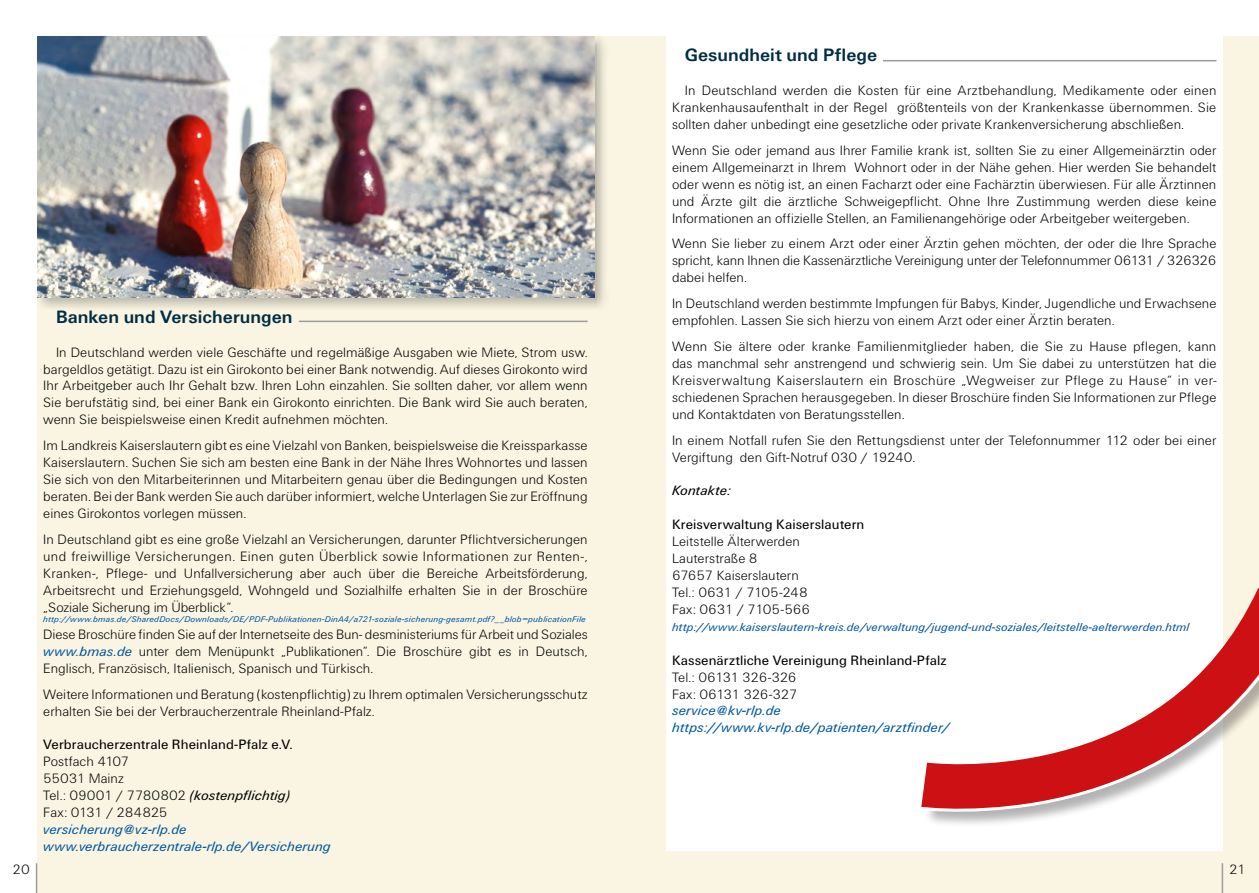
<style>
.page{position:relative;width:1259px;height:893px;background:#fff}
.page>*{position:absolute;margin:0;border:0;box-sizing:border-box;transform-origin:0 0}
.t1{font:700 18.6px "Unitus T";color:#002d42}
.t2{font:300 14.1px/17px "Unitus T";letter-spacing:.005em;color:#000;text-align:justify}
.t3{font:italic 14.1px/17px "Unitus T";letter-spacing:.01em;color:#0057a2}
.t4{font:14.1px "Unitus T";letter-spacing:.005em;color:#000}
.t5{font:300 14.1px/17px "Unitus T";letter-spacing:-.04em;color:#000}
.t6{font:italic 14.1px "Unitus T";letter-spacing:.01em;color:#000}
.t7{font:italic 12px "Unitus T";letter-spacing:.015em;color:#0057a2}
.t8{font:italic 8.7px "Unitus T";letter-spacing:.025em;color:#0057a2}
.s1{font-weight:400;font-style:italic;color:#0057a2}
.s2{font-weight:400;font-style:italic}
</style>
<div class="page">
<div style="left:629px;top:37px;width:630px;height:856px;background:#faf5e2"></div>
<div style="left:666px;top:28px;width:556px;height:822px;background:#fff"></div>
<div style="left:37px;top:37px;width:592px;height:856px;background:#faf5e2"></div>
<hr style="left:36px;top:863px;width:1px;height:30px;background:#9c9c9d">
<hr style="left:1221px;top:863px;width:2px;height:30px;background:#9c9c9d">
<hr style="left:883px;top:60px;width:333px;height:1px;background:#9c9c9d">
<svg style="left:921px;top:603px;width:338px;height:241px"></svg>
<div style="left:35px;top:34px;width:573px;height:278px;background:#000;opacity:.25"></div>
<img style="left:37px;top:37px;width:557px;height:261px">
<hr style="left:299px;top:321px;width:288px;height:1px;background:#9c9c9d">
<h1 class="t1" style="left:56px;top:306px;width:238px">Banken und Versicherungen</h1>
<p class="t2" style="left:43px;top:343px;width:546px;text-indent:13px">In Deutschland werden viele Geschäfte und regelmäßige Ausgaben wie Miete, Strom usw. bargeldlos getätigt. Dazu ist ein Girokonto bei einer Bank notwendig. Auf dieses Girokonto wird Ihr Arbeitgeber auch Ihr Gehalt bzw. Ihren Lohn einzahlen. Sie sollten daher, vor allem wenn Sie berufstätig sind, bei einer Bank ein Girokonto einrichten. Die Bank wird Sie auch beraten, wenn Sie beispielsweise einen Kredit aufnehmen möchten.</p>
<p class="t2" style="left:43px;top:437px;width:546px">Im Landkreis Kaiserslautern gibt es eine Vielzahl von Banken, beispielsweise die Kreissparkasse Kaiserslautern. Suchen Sie sich am besten eine Bank in der Nähe Ihres Wohnortes und lassen Sie sich von den Mitarbeiterinnen und Mitarbeitern genau über die Bedingungen und Kosten beraten. Bei der Bank werden Sie auch darüber informiert, welche Unterlagen Sie zur Eröffnung eines Girokontos vorlegen müssen.</p>
<p class="t2" style="left:43px;top:530px;width:546px">In Deutschland gibt es eine große Vielzahl an Versicherungen, darunter Pflichtversicherungen und freiwillige Versicherungen. Einen guten Überblick sowie Informationen zur Renten-, Kranken-, Pflege- und Unfallversicherung aber auch über die Bereiche Arbeitsförderung, Arbeitsrecht und Erziehungsgeld, Wohngeld und Sozialhilfe erhalten Sie in der Broschüre „Soziale Sicherung im Überblick“.</p>
<p class="t8" style="left:43px;top:614px;width:544px">http://www.bmas.de/SharedDocs/Downloads/DE/PDF-Publikationen-DinA4/a721-soziale-sicherung-gesamt.pdf?__blob=publicationFile</p>
<p class="t2" style="left:43px;top:625px;width:546px">Diese Broschüre finden Sie auf der Internetseite des Bun- desministeriums für Arbeit und Soziales <span class="s1">www.bmas.de</span> unter dem Menüpunkt „Publikationen“. Die Broschüre gibt es in Deutsch, Englisch, Französisch, Italienisch, Spanisch und Türkisch.</p>
<p class="t2" style="left:43px;top:685px;width:546px">Weitere Informationen und Beratung (kostenpflichtig) zu Ihrem optimalen Versicherungsschutz erhalten Sie bei der Verbraucherzentrale Rheinland-Pfalz.</p>
<p class="t4" style="left:43px;top:736px;width:251px">Verbraucherzentrale Rheinland-Pfalz e.V.</p>
<p class="t2" style="left:43px;top:753px;width:248px;text-align:left">Postfach 4107<br>55031 Mainz<br>Tel.: 09001 / 7780802 <span class="s2">(kostenpflichtig)<br></span>Fax: 0131 / 284825</p>
<p class="t3" style="left:43px;top:821px;width:289px">versicherung@vz-rlp.de www.verbraucherzentrale-rlp.de/Versicherung</p>
<h1 class="t1" style="left:685px;top:44px;width:194px">Gesundheit und Pflege</h1>
<p class="t2" style="left:672px;top:82px;width:546px;text-indent:13px">In Deutschland werden die Kosten für eine Arztbehandlung, Medikamente oder einen Krankenhausaufenthalt in der Regel größtenteils von der Krankenkasse übernommen. Sie sollten daher unbedingt eine gesetzliche oder private Krankenversicherung abschließen.</p>
<p class="t2" style="left:672px;top:141px;width:546px">Wenn Sie oder jemand aus Ihrer Familie krank ist, sollten Sie zu einer Allgemeinärztin oder einem Allgemeinarzt in Ihrem Wohnort oder in der Nähe gehen. Hier werden Sie behandelt oder wenn es nötig ist, an einen Facharzt oder eine Fachärztin überwiesen. Für alle Ärztinnen und Ärzte gilt die ärztliche Schweigepflicht. Ohne Ihre Zustimmung werden diese keine Informationen an offizielle Stellen, an Familienangehörige oder Arbeitgeber weitergeben.</p>
<p class="t2" style="left:672px;top:235px;width:546px">Wenn Sie lieber zu einem Arzt oder einer Ärztin gehen möchten, der oder die Ihre Sprache spricht, kann Ihnen die Kassenärztliche Vereinigung unter der Telefonnummer 06131 / 326326 dabei helfen.</p>
<p class="t2" style="left:672px;top:295px;width:546px">In Deutschland werden bestimmte Impfungen für Babys, Kinder, Jugendliche und Erwachsene empfohlen. Lassen Sie sich hierzu von einem Arzt oder einer Ärztin beraten.</p>
<p class="t2" style="left:672px;top:338px;width:546px">Wenn Sie ältere oder kranke Familienmitglieder haben, die Sie zu Hause pflegen, kann das manchmal sehr anstrengend und schwierig sein. Um Sie dabei zu unterstützen hat die Kreisverwaltung Kaiserslautern ein Broschüre „Wegweiser zur Pflege zu Hause“ in ver&shy;schiedenen Sprachen herausgegeben. In dieser Broschüre finden Sie Informationen zur Pflege und Kontaktdaten von Beratungsstellen.</p>
<p class="t2" style="left:672px;top:431px;width:546px">In einem Notfall rufen Sie den Rettungsdienst unter der Telefonnummer 112 oder bei einer<br>Vergiftung den Gift-Notruf 030 / 19240.</p>
<p class="t6" style="left:672px;top:483px;width:60px">Kontakte:</p>
<p class="t4" style="left:672px;top:516px;width:194px">Kreisverwaltung Kaiserslautern</p>
<p class="t2" style="left:672px;top:533px;width:140px;text-align:left">Leitstelle Älterwerden<br>Lauterstraße 8<br>67657 Kaiserslautern<br>Tel.: 0631 / 7105-248<br>Fax: 0631 / 7105-566</p>
<p class="t7" style="left:672px;top:620px;width:519px">http://www.kaiserslautern-kreis.de/verwaltung/jugend-und-soziales/leitstelle-aelterwerden.html</p>
<p class="t4" style="left:672px;top:652px;width:276px">Kassenärztliche Vereinigung Rheinland-Pfalz</p>
<p class="t5" style="left:672px;top:668px;width:127px">Tel.: 06131 326-326<br>Fax: 06131 326-327</p>
<p class="t3" style="left:672px;top:702px;width:279px">service@kv-rlp.de https://www.kv-rlp.de/patienten/arztfinder/</p>
<p class="t2" style="left:13px;top:861px;width:19px">20</p>
<p class="t2" style="left:1229px;top:861px;width:18px">21</p>
</div>
